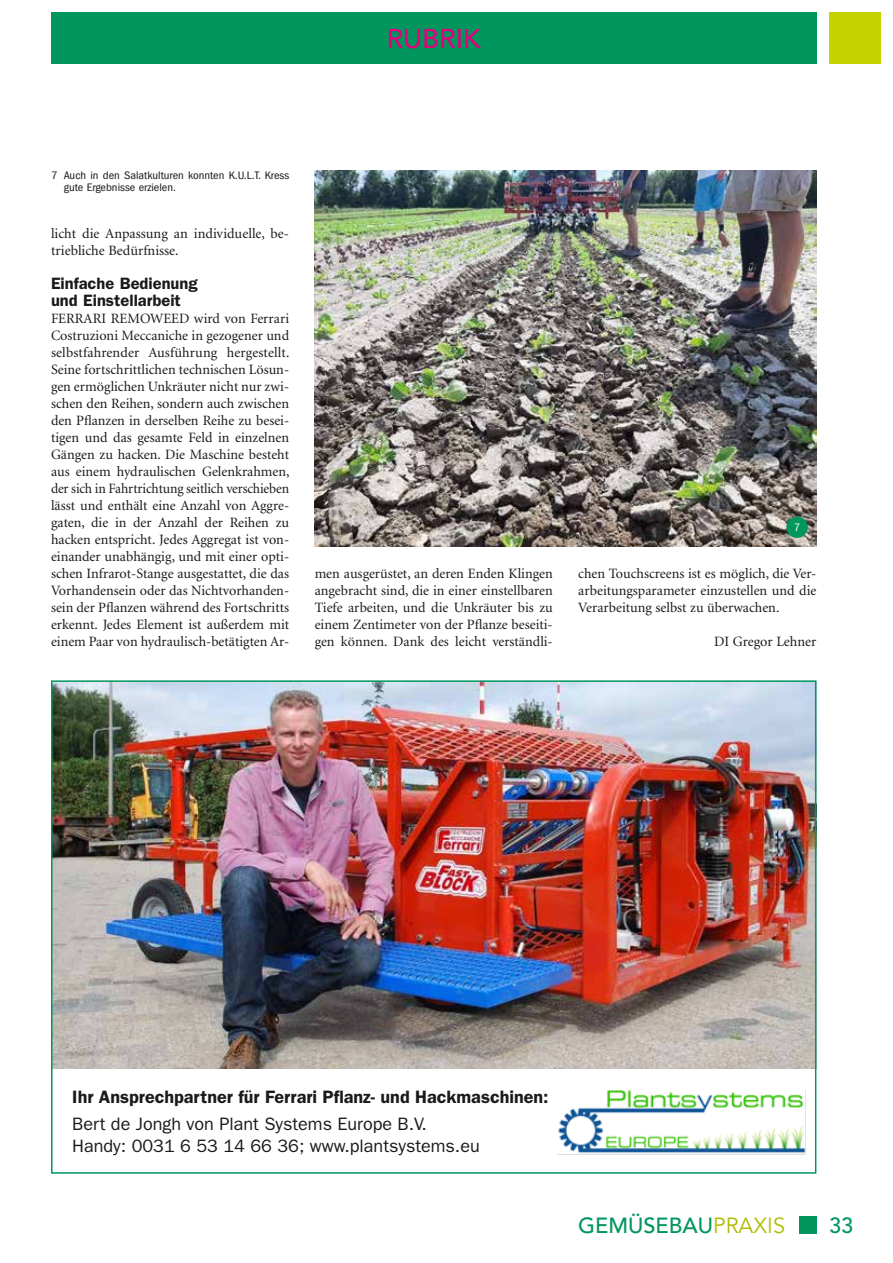
<style>
.page{position:relative;width:893px;height:1263px;background:#fff}
.page>*{position:absolute;margin:0;border:0;box-sizing:border-box;transform-origin:0 0}
.t1{font:500 27px "Avenir";color:#e5007d}
.t2{font:500 21.75px "Avenir";color:#00965e}
.t3{font:18px/22.5px "Franklin Gothic LT";color:#1a1a18}
.t4{font:600 18px "Franklin Gothic LT";color:#1a1a18}
.t5{font:600 16.5px/17px "Franklin Gothic LT";color:#1a1a18}
.t6{font:14.25px/17px "Minion LT";color:#1a1a18}
.t7{font:condensed 11.25px/12px "Franklin Gothic LT";color:#1a1a18;scale:1.1 1}
.t8{font:condensed 11.25px "Franklin Gothic LT";color:#fff;scale:1.1 1}
.s1{font-weight:400;color:#b1bc00}
</style>
<div class="page">
<div style="left:799px;top:1216px;width:17px;height:17px;background:#00965e"></div>
<div style="left:829px;top:13px;width:51px;height:51px;background:#c7d300"></div>
<div style="left:51px;top:13px;width:765px;height:51px;background:#00965e"></div>
<img style="left:54px;top:683px;width:759px;height:385px">
<img style="left:558px;top:1091px;width:248px;height:64px">
<img style="left:315px;top:170px;width:501px;height:376px">
<div style="left:786px;top:517px;width:22px;height:21px;background:#00965e;border-radius:50%"></div>
<h1 class="t1" style="left:387px;top:23px;width:96px">RUBRIK</h1>
<p class="t7" style="left:64px;top:169px;width:206px;text-indent:-13px">7 Auch in den Salatkulturen konnten K.U.L.T. Kress gute Ergebnisse erzielen.</p>
<p class="t6" style="left:51px;top:226px;width:240px">licht die Anpassung an individuelle, be&shy;triebliche Bedürfnisse.</p>
<p class="t5" style="left:51px;top:275px;width:148px">Einfache Bedienung und Einstellarbeit</p>
<p class="t6" style="left:51px;top:311px;width:240px">FERRARI REMOWEED wird von Ferrari Costruzioni Meccaniche in gezogener und selbstfahrender Ausführung hergestellt.<br>Seine fortschrittlichen technischen Lösun&shy;gen ermöglichen Unkräuter nicht nur zwi&shy;schen den Reihen, sondern auch zwischen den Pflanzen in derselben Reihe zu besei&shy;tigen und das gesamte Feld in einzelnen Gängen zu hacken. Die Maschine besteht aus einem hydraulischen Gelenkrahmen, der sich in Fahrtrichtung seitlich verschieben lässt und enthält eine Anzahl von Aggre&shy;gaten, die in der Anzahl der Reihen zu hacken entspricht. Jedes Aggregat ist von&shy;einander unabhängig, und mit einer opti&shy;schen Infrarot-Stange ausgestattet, die das Vorhandensein oder das Nichtvorhanden&shy;sein der Pflanzen während des Fortschritts erkennt. Jedes Element ist außerdem mit einem Paar von hydraulisch-betätigten Ar-</p>
<p class="t8" style="left:794px;top:521px;width:7px">7</p>
<p class="t6" style="left:315px;top:566px;width:240px;text-align:justify">men ausgerüstet, an deren Enden Klingen angebracht sind, die in einer einstellbaren Tiefe arbeiten, und die Unkräuter bis zu einem Zentimeter von der Pflanze beseiti&shy;gen können. Dank des leicht verständli-</p>
<p class="t6" style="left:578px;top:566px;width:240px;text-align:justify">chen Touchscreens ist es möglich, die Ver&shy;arbeitungsparameter einzustellen und die Verarbeitung selbst zu überwachen.</p>
<p class="t6" style="left:714px;top:634px;width:104px">DI Gregor Lehner</p>
<p class="t4" style="left:72px;top:1086px;width:478px">Ihr Ansprechpartner für Ferrari Pflanz- und Hackmaschinen:</p>
<p class="t3" style="left:72px;top:1113px;width:409px">Bert de Jongh von Plant Systems Europe B.V.<br>Handy: 0031 6 53 14 66 36; www.plantsystems.eu</p>
<h2 class="t2" style="left:578px;top:1213px;width:208px">GEMÜSEBAU<span class="s1">PRAXIS</span></h2>
<h2 class="t2" style="left:829px;top:1213px;width:25px">33</h2>
</div>
